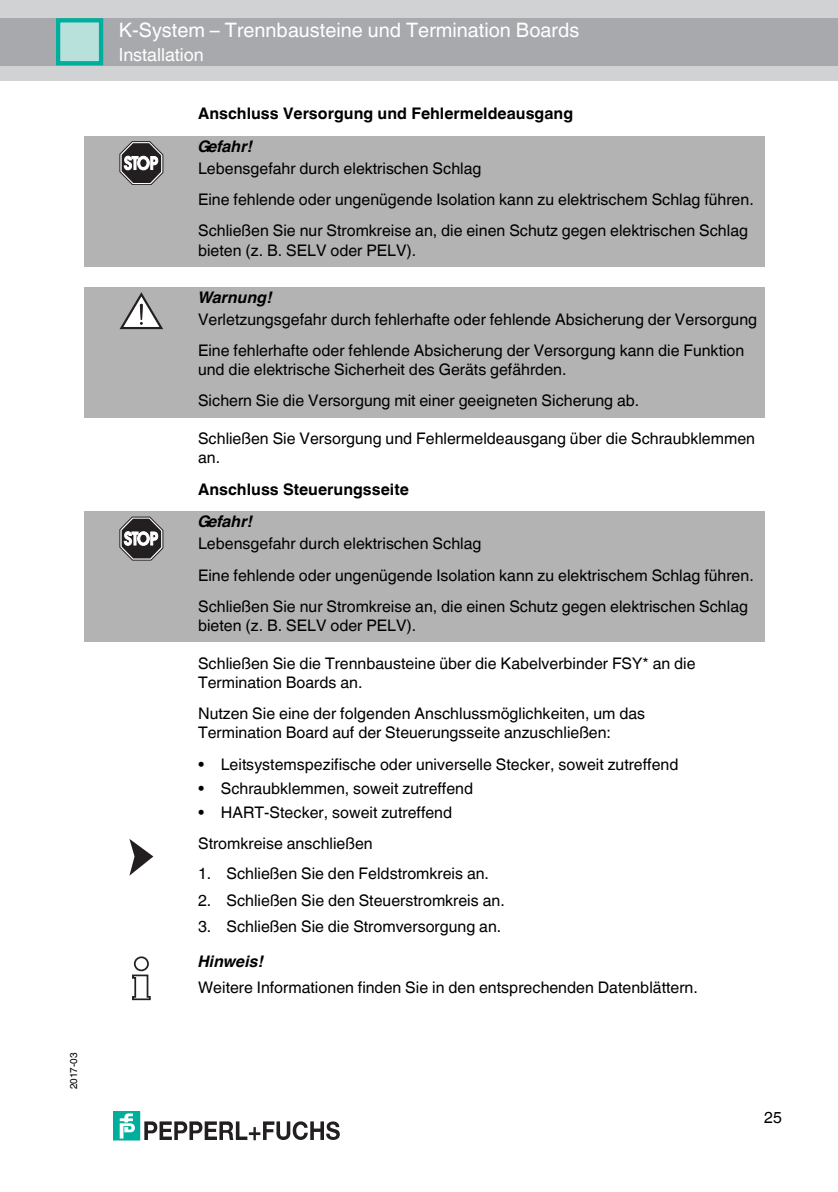
<style>
.page{position:relative;width:838px;height:1192px;background:#fff}
.page>*{position:absolute;margin:0;border:0;box-sizing:border-box;transform-origin:0 0}
.t1{font:20px "Helvetica World";color:#fff}
.t2{font:18px "Helvetica World";color:#fff}
.t3{font:16px/31.2px "Helvetica World";color:#000}
.t4{font:700 16px "Helvetica World";color:#000}
.t5{font:italic 700 16px "Helvetica World";color:#000}
.t6{font:10px "Helvetica World";color:#000}
</style>
<div class="page">
<div style="left:0;top:0;width:838px;height:80px;background:#d1d2d4"></div>
<div style="left:0;top:18px;width:838px;height:48px;background:#a8a9ad"></div>
<div style="left:56px;top:19px;width:45px;height:45px;background:#b8e1dc"></div>
<div style="left:56px;top:18px;width:47px;height:47px;border:4px solid #00ae9d"></div>
<div style="left:113px;top:1112px;width:27px;height:28px;background:#00ae9d"></div>
<svg style="left:120px;top:1113px;width:15px;height:26px"></svg>
<svg style="left:144px;top:1121px;width:196px;height:20px"></svg>
<div style="left:85px;top:136px;width:680px;height:131px;background:#b3b3b3"></div>
<div style="left:85px;top:287px;width:680px;height:130px;background:#b3b3b3"></div>
<svg style="left:120px;top:141px;width:43px;height:44px"></svg>
<svg style="left:120px;top:292px;width:43px;height:37px"></svg>
<div style="left:85px;top:511px;width:680px;height:131px;background:#b3b3b3"></div>
<svg style="left:120px;top:517px;width:43px;height:43px"></svg>
<svg style="left:129px;top:839px;width:24px;height:37px"></svg>
<div style="left:134px;top:956px;width:15px;height:15px;border:2px solid #231f20;border-radius:50%"></div>
<svg style="left:132px;top:974px;width:19px;height:26px"></svg>
<p class="t6" style="left:65px;top:1089px;width:38px;rotate:-90deg">2017-03</p>
<p class="t1" style="left:119px;top:13px;width:462px">K-System – Trennbausteine und Termination Boards</p>
<p class="t2" style="left:119px;top:40px;width:87px">Installation</p>
<p class="t4" style="left:198px;top:100px;width:377px">Anschluss Versorgung und Fehlermeldeausgang</p>
<p class="t5" style="left:198px;top:133px;width:56px">Gefahr!</p>
<p class="t3" style="left:198px;top:151px;width:557px">Lebensgefahr durch elektrischen Schlag<br>Eine fehlende oder ungenügende Isolation kann zu elektrischem Schlag führen.<br>Schließen Sie nur Stromkreise an, die einen Schutz gegen elektrischen Schlag</p>
<p class="t3" style="left:198px;top:233px;width:220px">bieten (z. B. SELV oder PELV).</p>
<p class="t5" style="left:198px;top:284px;width:76px">Warnung!</p>
<p class="t3" style="left:198px;top:302px;width:561px">Verletzungsgefahr durch fehlerhafte oder fehlende Absicherung der Versorgung<br>Eine fehlerhafte oder fehlende Absicherung der Versorgung kann die Funktion</p>
<p class="t3" style="left:198px;top:352px;width:443px">und die elektrische Sicherheit des Geräts gefährden.<br>Sichern Sie die Versorgung mit einer geeigneten Sicherung ab.</p>
<p class="t3" style="left:198px;top:427px;width:558px;line-height:19.2px">Schließen Sie Versorgung und Fehlermeldeausgang über die Schraubklemmen an.</p>
<p class="t4" style="left:198px;top:476px;width:212px">Anschluss Steuerungsseite</p>
<p class="t5" style="left:198px;top:509px;width:56px">Gefahr!</p>
<p class="t3" style="left:198px;top:527px;width:557px">Lebensgefahr durch elektrischen Schlag<br>Eine fehlende oder ungenügende Isolation kann zu elektrischem Schlag führen.<br>Schließen Sie nur Stromkreise an, die einen Schutz gegen elektrischen Schlag</p>
<p class="t3" style="left:198px;top:608px;width:220px">bieten (z. B. SELV oder PELV).</p>
<p class="t3" style="left:198px;top:652px;width:499px;line-height:19.2px">Schließen Sie die Trennbausteine über die Kabelverbinder FSY* an die<br>Termination Boards an.</p>
<p class="t3" style="left:198px;top:702px;width:449px;line-height:19.2px">Nutzen Sie eine der folgenden Anschlussmöglichkeiten, um das<br>Termination Board auf der Steuerungsseite anzuschließen:</p>
<p class="t3" style="left:198px;top:747px;width:482px">• Leitsystemspezifische oder universelle Stecker, soweit zutreffend</p>
<p class="t3" style="left:198px;top:771px;width:277px">• Schraubklemmen, soweit zutreffend</p>
<p class="t3" style="left:198px;top:794px;width:256px;line-height:32px">• HART-Stecker, soweit zutreffend<br>Stromkreise anschließen</p>
<p class="t3" style="left:198px;top:857px;width:293px">1. Schließen Sie den Feldstromkreis an.</p>
<p class="t3" style="left:198px;top:883px;width:308px">2. Schließen Sie den Steuerstromkreis an.</p>
<p class="t3" style="left:198px;top:909px;width:305px">3. Schließen Sie die Stromversorgung an.</p>
<p class="t5" style="left:198px;top:948px;width:67px">Hinweis!</p>
<p class="t3" style="left:198px;top:970px;width:501px">Weitere Informationen finden Sie in den entsprechenden Datenblättern.</p>
<p class="t3" style="left:764px;top:1100px;width:19px">25</p>
</div>
